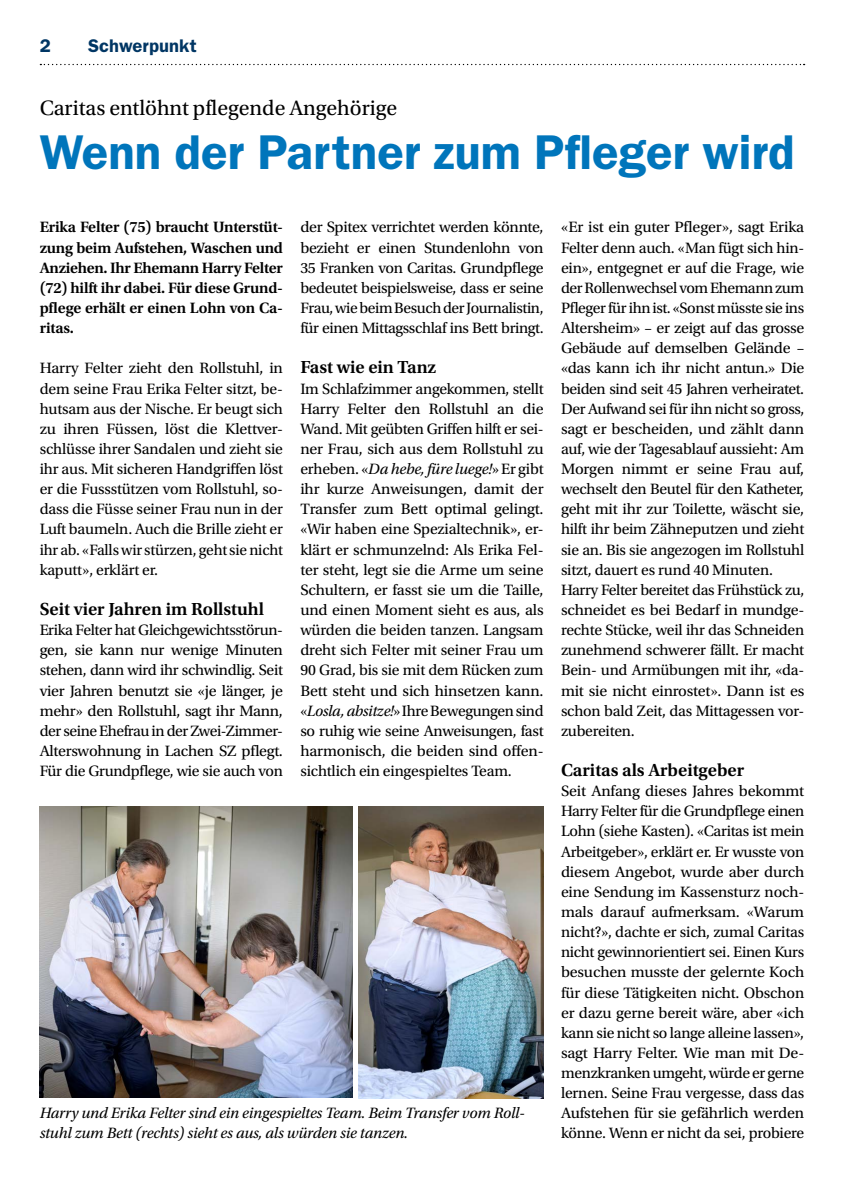
<style>
.page{position:relative;width:844px;height:1191px;background:#fff}
.page>*{position:absolute;margin:0;border:0;box-sizing:border-box;transform-origin:0 0}
.t1{font:600 49px "ITC Franklin Gothic Std";color:#0075bb}
.t2{font:21.88px "Utopia Std";color:#000}
.t3{font:600 18.38px "Utopia Std";color:#000}
.t4{font:600 18.38px "ITC Franklin Gothic Std";letter-spacing:.005em;color:#003664}
.t5{font:15.75px/20.1px "Utopia Std";letter-spacing:-.015em;color:#000;text-align:justify}
.t6{font:600 15.75px/20.1px "Utopia Std";letter-spacing:-.01em;color:#000;text-align:justify}
.t7{font:italic 15.75px/20.1px "Utopia Std";letter-spacing:-.01em;color:#000}
.s1{font-style:italic}
</style>
<div class="page">
<img style="left:358px;top:806px;width:185px;height:292px">
<img style="left:40px;top:806px;width:312px;height:291px">
<svg style="left:40px;top:64px;width:764px;height:1px"></svg>
<p class="t4" style="left:40px;top:35px;width:13px">2</p>
<p class="t4" style="left:88px;top:35px;width:110px">Schwerpunkt</p>
<h2 class="t2" style="left:40px;top:96px;width:359px">Caritas entlöhnt pflegende Angehörige</h2>
<h1 class="t1" style="left:40px;top:123px;width:756px">Wenn der Partner zum Pfleger wird</h1>
<p class="t6" style="left:40px;top:217px;width:245px">Erika Felter (75) braucht Unterstüt&shy;zung beim Aufstehen, Waschen und Anziehen. Ihr Ehemann Harry Felter (72) hilft ihr dabei. Für diese Grund&shy;pflege erhält er einen Lohn von Ca&shy;ritas.</p>
<p class="t5" style="left:40px;top:358px;width:245px">Harry Felter zieht den Rollstuhl, in dem seine Frau Erika Felter sitzt, be&shy;hutsam aus der Nische. Er beugt sich zu ihren Füssen, löst die Klettver&shy;schlüsse ihrer Sandalen und zieht sie ihr aus. Mit sicheren Handgriffen löst er die Fussstützen vom Rollstuhl, so&shy;dass die Füsse seiner Frau nun in der Luft baumeln. Auch die Brille zieht er ihr ab. «Falls wir stürzen, geht sie nicht kaputt», erklärt er.</p>
<p class="t3" style="left:40px;top:598px;width:226px">Seit vier Jahren im Rollstuhl</p>
<p class="t5" style="left:40px;top:620px;width:245px">Erika Felter hat Gleichgewichtsstörun&shy;gen, sie kann nur wenige Minuten stehen, dann wird ihr schwindlig. Seit vier Jahren benutzt sie «je länger, je mehr» den Rollstuhl, sagt ihr Mann, der seine Ehefrau in der Zwei-Zimmer-Alterswohnung in Lachen SZ pflegt.<br>Für die Grundpflege, wie sie auch von</p>
<p class="t5" style="left:300px;top:217px;width:245px">der Spitex verrichtet werden könnte, bezieht er einen Stundenlohn von 35 Franken von Caritas. Grundpflege bedeutet beispielsweise, dass er seine Frau, wie beim Besuch der Journalistin, für einen Mittagsschlaf ins Bett bringt.</p>
<p class="t3" style="left:300px;top:357px;width:137px">Fast wie ein Tanz</p>
<p class="t5" style="left:300px;top:378px;width:245px">Im Schlafzimmer angekommen, stellt Harry Felter den Rollstuhl an die Wand. Mit geübten Griffen hilft er sei&shy;ner Frau, sich aus dem Rollstuhl zu erheben. «<span class="s1">Da hebe, füre luege!</span>» Er gibt ihr kurze Anweisungen, damit der Transfer zum Bett optimal gelingt. «Wir haben eine Spezialtechnik», er&shy;klärt er schmunzelnd: Als Erika Fel&shy;ter steht, legt sie die Arme um seine Schultern, er fasst sie um die Taille, und einen Moment sieht es aus, als würden die beiden tanzen. Langsam dreht sich Felter mit seiner Frau um 90 Grad, bis sie mit dem Rücken zum Bett steht und sich hinsetzen kann. «<span class="s1">Losla, absitze!</span>» Ihre Bewegungen sind so ruhig wie seine Anweisungen, fast harmonisch, die beiden sind offen&shy;sichtlich ein eingespieltes Team.</p>
<p class="t7" style="left:40px;top:1103px;width:486px">Harry und Erika Felter sind ein eingespieltes Team. Beim Transfer vom Roll&shy;stuhl zum Bett (rechts) sieht es aus, als würden sie tanzen.</p>
<p class="t5" style="left:561px;top:217px;width:245px;text-align:left">«Er ist ein guter Pfleger», sagt Erika Felter denn auch. «Man fügt sich hin&shy;ein», entgegnet er auf die Frage, wie der Rollenwechsel vom Ehemann zum Pfleger für ihn ist. «Sonst müsste sie ins Altersheim» – er zeigt auf das grosse Gebäude auf demselben Gelände – «das kann ich ihr nicht antun.» Die beiden sind seit 45 Jahren verheiratet.<br>Der Aufwand sei für ihn nicht so gross, sagt er bescheiden, und zählt dann auf, wie der Tagesablauf aussieht: Am Morgen nimmt er seine Frau auf, wechselt den Beutel für den Katheter, geht mit ihr zur Toilette, wäscht sie, hilft ihr beim Zähneputzen und zieht sie an. Bis sie angezogen im Rollstuhl sitzt, dauert es rund 40 Minuten.<br>Harry Felter bereitet das Frühstück zu, schneidet es bei Bedarf in mundge&shy;rechte Stücke, weil ihr das Schneiden zunehmend schwerer fällt. Er macht Bein- und Armübungen mit ihr, «da&shy;mit sie nicht einrostet». Dann ist es schon bald Zeit, das Mittagessen vor&shy;zubereiten.</p>
<p class="t3" style="left:561px;top:759px;width:185px">Caritas als Arbeitgeber</p>
<p class="t5" style="left:561px;top:781px;width:245px">Seit Anfang dieses Jahres bekommt Harry Felter für die Grundpflege einen Lohn (siehe Kasten). «Caritas ist mein Arbeitgeber», erklärt er. Er wusste von diesem Angebot, wurde aber durch eine Sendung im Kassensturz noch&shy;mals darauf aufmerksam. «Warum nicht?», dachte er sich, zumal Caritas nicht gewinnorientiert sei. Einen Kurs besuchen musste der gelernte Koch für diese Tätigkeiten nicht. Obschon er dazu gerne bereit wäre, aber «ich kann sie nicht so lange alleine lassen», sagt Harry Felter. Wie man mit De&shy;menzkranken umgeht, würde er gerne lernen. Seine Frau vergesse, dass das Aufstehen für sie gefährlich werden könne. Wenn er nicht da sei, probiere</p>
</div>
